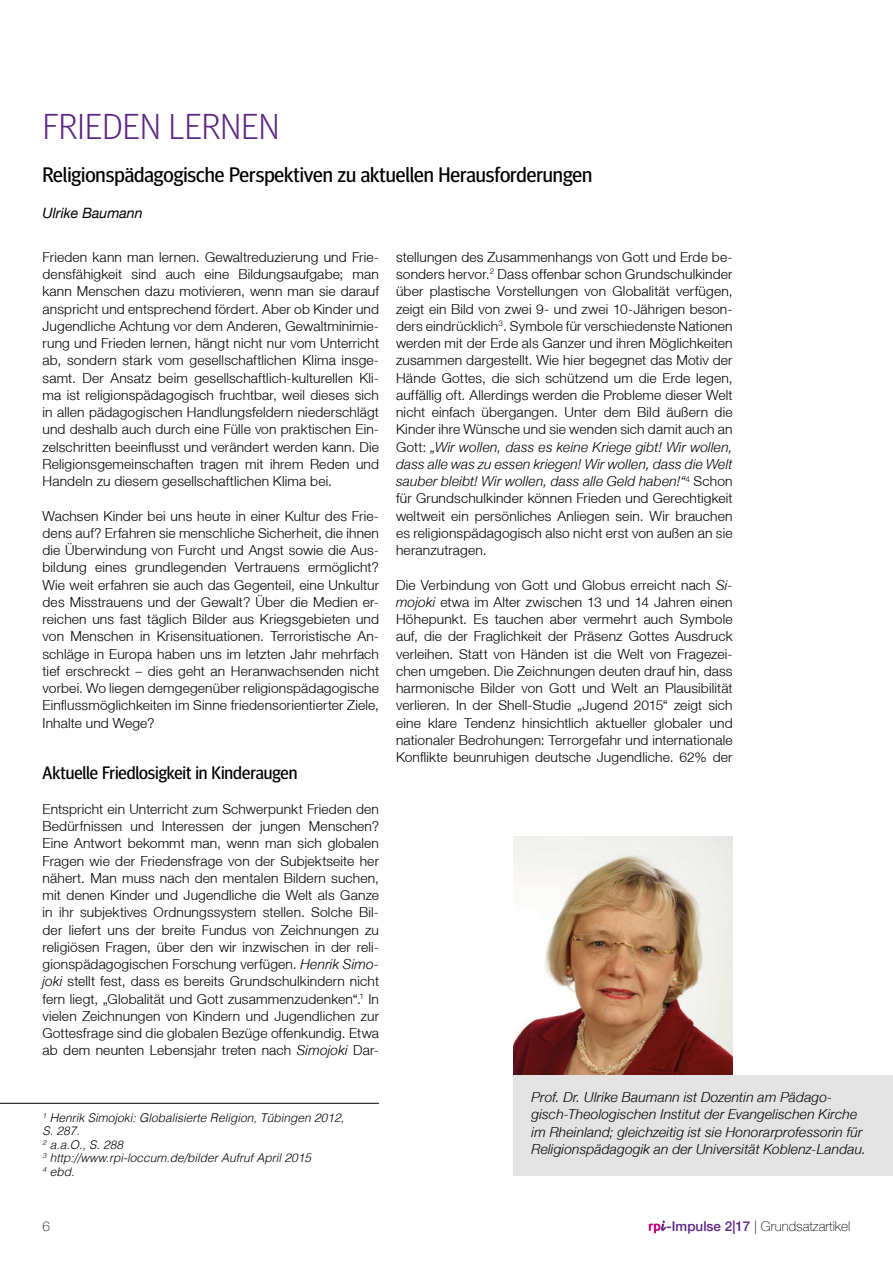
<style>
.page{position:relative;width:893px;height:1263px;background:#fff}
.page>*{position:absolute;margin:0;border:0;box-sizing:border-box;transform-origin:0 0}
.t1{font:300 36px "Meta Headline OT";letter-spacing:.01em;color:#5c2483}
.t2{font:21px "Meta Headline OT";color:#000}
.t3{font:18px "Meta Headline OT";letter-spacing:-.005em;color:#000}
.t4{font:italic 14.25px "Helvetica Neue LT";color:#000}
.t5{font:300 13.8px/17.2px "Helvetica Neue LT";letter-spacing:.01em;color:#000;text-align:justify}
.t6{font:italic 300 13.8px/17.2px "Helvetica Neue LT";letter-spacing:.015em;color:#000}
.t7{font:100 13.5px "Helvetica Neue LT";color:#000}
.t8{font:italic 300 12px/13.5px "Helvetica LT";color:#000}
.s1{font-style:italic}
.s2{font-weight:500;color:#5c2483}
</style>
<div class="page">
<svg style="left:649px;top:1220px;width:18px;height:13px"></svg>
<img style="left:514px;top:836px;width:219px;height:239px">
<div style="left:514px;top:1075px;width:379px;height:100px;background:#e3e3e3"></div>
<hr style="left:0;top:1103px;width:379px;height:1px;background:#000">
<h1 class="t1" style="left:43px;top:105px;width:238px">FRIEDEN LERNEN</h1>
<h2 class="t2" style="left:43px;top:162px;width:551px">Religionspädagogische Perspektiven zu aktuellen Herausforderungen</h2>
<p class="t4" style="left:43px;top:205px;width:102px">Ulrike Baumann</p>
<p class="t5" style="left:396px;top:248px;width:338px">stellungen des Zusammenhangs von Gott und Erde be&shy;sonders hervor.<sup>2</sup> Dass offenbar schon Grundschulkinder über plastische Vorstellungen von Globalität verfügen, zeigt ein Bild von zwei 9- und zwei 10-Jährigen beson&shy;ders eindrücklich<sup>3</sup>. Symbole für verschiedenste Nationen werden mit der Erde als Ganzer und ihren Möglichkeiten zusammen dargestellt. Wie hier begegnet das Motiv der Hände Gottes, die sich schützend um die Erde legen, auffällig oft. Allerdings werden die Probleme dieser Welt nicht einfach übergangen. Unter dem Bild äußern die Kinder ihre Wünsche und sie wenden sich damit auch an Gott: <span class="s1">„Wir wollen, dass es keine Kriege gibt! Wir wollen, dass alle was zu essen kriegen! Wir wollen, dass die Welt sauber bleibt! Wir wollen, dass alle Geld haben!“</span><sup>4</sup> Schon für Grundschulkinder können Frieden und Gerechtigkeit weltweit ein persönliches Anliegen sein. Wir brauchen es religionspädagogisch also nicht erst von außen an sie heranzutragen.</p>
<p class="t5" style="left:396px;top:576px;width:338px">Die Verbindung von Gott und Globus erreicht nach <span class="s1">Si&shy;mojoki</span> etwa im Alter zwischen 13 und 14 Jahren einen Höhepunkt. Es tauchen aber vermehrt auch Symbole auf, die der Fraglichkeit der Präsenz Gottes Ausdruck verleihen. Statt von Händen ist die Welt von Fragezei&shy;chen umgeben. Die Zeichnungen deuten drauf hin, dass harmonische Bilder von Gott und Welt an Plausibilität verlieren. In der Shell-Studie „Jugend 2015“ zeigt sich eine klare Tendenz hinsichtlich aktueller globaler und nationaler Bedrohungen: Terrorgefahr und internationale Konflikte beunruhigen deutsche Jugendliche. 62% der</p>
<p class="t5" style="left:43px;top:248px;width:338px">Frieden kann man lernen. Gewaltreduzierung und Frie&shy;densfähigkeit sind auch eine Bildungsaufgabe; man kann Menschen dazu motivieren, wenn man sie darauf anspricht und entsprechend fördert. Aber ob Kinder und Jugendliche Achtung vor dem Anderen, Gewaltminimie&shy;rung und Frieden lernen, hängt nicht nur vom Unterricht ab, sondern stark vom gesellschaftlichen Klima insge&shy;samt. Der Ansatz beim gesellschaftlich-kulturellen Kli&shy;ma ist religionspädagogisch fruchtbar, weil dieses sich in allen pädagogischen Handlungsfeldern niederschlägt und deshalb auch durch eine Fülle von praktischen Ein&shy;zelschritten beeinflusst und verändert werden kann. Die Religionsgemeinschaften tragen mit ihrem Reden und Handeln zu diesem gesellschaftlichen Klima bei.</p>
<p class="t5" style="left:43px;top:507px;width:338px">Wachsen Kinder bei uns heute in einer Kultur des Frie&shy;dens auf? Erfahren sie menschliche Sicherheit, die ihnen die Überwindung von Furcht und Angst sowie die Aus&shy;bildung eines grundlegenden Vertrauens ermöglicht?<br>Wie weit erfahren sie auch das Gegenteil, eine Unkultur des Misstrauens und der Gewalt? Über die Medien er&shy;reichen uns fast täglich Bilder aus Kriegsgebieten und von Menschen in Krisensituationen. Terroristische An&shy;schläge in Europa haben uns im letzten Jahr mehrfach tief erschreckt – dies geht an Heranwachsenden nicht vorbei. Wo liegen demgegenüber religionspädagogische Einflussmöglichkeiten im Sinne friedensorientierter Ziele, Inhalte und Wege?</p>
<h3 class="t3" style="left:43px;top:762px;width:256px">Aktuelle Friedlosigkeit in Kinderaugen</h3>
<p class="t5" style="left:43px;top:800px;width:338px">Entspricht ein Unterricht zum Schwerpunkt Frieden den Bedürfnissen und Interessen der jungen Menschen?<br>Eine Antwort bekommt man, wenn man sich globalen Fragen wie der Friedensfrage von der Subjektseite her nähert. Man muss nach den mentalen Bildern suchen, mit denen Kinder und Jugendliche die Welt als Ganze in ihr subjektives Ordnungssystem stellen. Solche Bil&shy;der liefert uns der breite Fundus von Zeichnungen zu religiösen Fragen, über den wir inzwischen in der reli&shy;gionspädagogischen Forschung verfügen. <span class="s1">Henrik Simo&shy;joki</span> stellt fest, dass es bereits Grundschulkindern nicht fern liegt, „Globalität und Gott zusammenzudenken“.<sup>1</sup> In vielen Zeichnungen von Kindern und Jugendlichen zur Gottesfrage sind die globalen Bezüge offenkundig. Etwa ab dem neunten Lebensjahr treten nach <span class="s1">Simojoki</span> Dar-</p>
<p class="t8" style="left:43px;top:1111px;width:303px"><sup>1</sup> Henrik Simojoki: Globalisierte Religion, Tübingen 2012,<br>S. 287.<br><sup>2</sup> a.a.O., S. 288<br><sup>3</sup> http://www.rpi-loccum.de/bilder Aufruf April 2015<br><sup>4</sup> ebd.</p>
<p class="t6" style="left:531px;top:1088px;width:336px">Prof. Dr. Ulrike Baumann ist Dozentin am Pädago&shy;gisch-Theologischen Institut der Evangelischen Kirche im Rheinland; gleichzeitig ist sie Honorarprofessorin für Religionspädagogik an der Universität Koblenz-Landau.</p>
<p class="t7" style="left:43px;top:1218px;width:9px">6</p>
<p class="t7" style="left:667px;top:1218px;width:185px"><span class="s2">-Impulse 2|17</span> | Grundsatzartikel</p>
</div>
